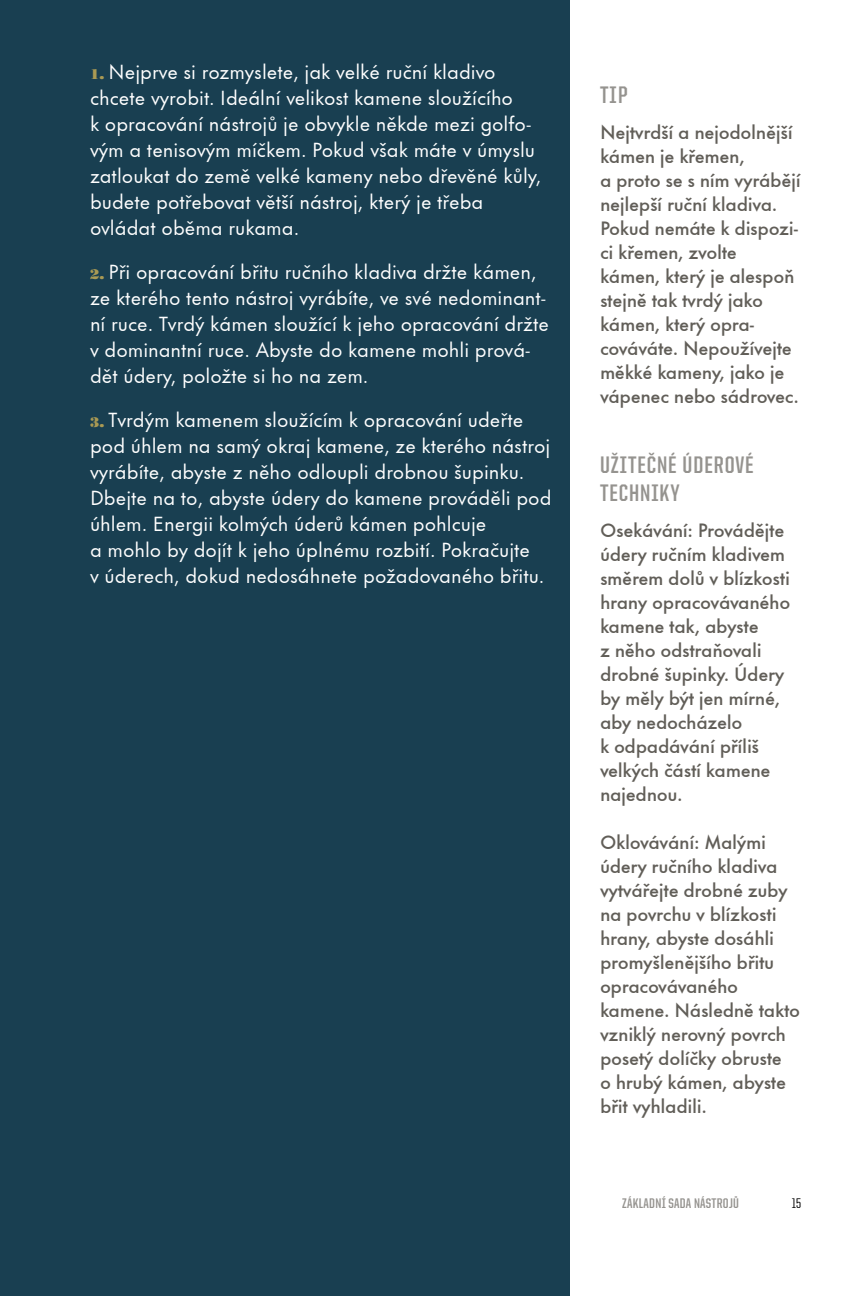
<style>
.page{position:relative;width:864px;height:1296px;background:#fff}
.page>*{position:absolute;margin:0;border:0;box-sizing:border-box;transform-origin:0 0}
.t1{font:700 24px/28px "United Sans Cond";letter-spacing:.04em;color:#95938f}
.t2{font:19px/26px "Futura Now Text";color:#fff}
.t3{font:500 18px/24px "Futura Now Text";letter-spacing:-.02em;color:#615e58}
.t4{font:700 14px "United Sans Cond";letter-spacing:.02em;color:#95938f}
.t5{font:500 14px "United Sans Cond";color:#000}
.s1{font-family:"Bodnoff";font-size:14px;color:#aa9a54}
</style>
<div class="page">
<div style="left:0;top:0;width:570px;height:1296px;background:#193f51"></div>
<p class="t2" style="left:90px;top:57px;width:453px"><span class="s1">1.</span> Nejprve si rozmyslete, jak velké ruční kladivo chcete vyrobit. Ideální velikost kamene sloužícího<br>k opracování nástrojů je obvykle někde mezi golfo&shy;vým a tenisovým míčkem. Pokud však máte v úmyslu zatloukat do země velké kameny nebo dřevěné kůly, budete potřebovat větší nástroj, který je třeba ovládat oběma rukama.</p>
<p class="t2" style="left:90px;top:257px;width:461px"><span class="s1">2.</span> Při opracování břitu ručního kladiva držte kámen, ze kterého tento nástroj vyrábíte, ve své nedominant&shy;ní ruce. Tvrdý kámen sloužící k jeho opracování držte v dominantní ruce. Abyste do kamene mohli prová&shy;dět údery, položte si ho na zem.</p>
<p class="t2" style="left:90px;top:405px;width:463px"><span class="s1">3.</span> Tvrdým kamenem sloužícím k opracování udeřte pod úhlem na samý okraj kamene, ze kterého nástroj vyrábíte, abyste z něho odloupli drobnou šupinku.<br>Dbejte na to, abyste údery do kamene prováděli pod úhlem. Energii kolmých úderů kámen pohlcuje<br>a mohlo by dojít k jeho úplnému rozbití. Pokračujte<br>v úderech, dokud nedosáhnete požadovaného břitu.</p>
<p class="t1" style="left:600px;top:81px;width:29px">TIP</p>
<p class="t3" style="left:600px;top:119px;width:202px">Nejtvrdší a nejodolnější kámen je křemen,<br>a proto se s ním vyrábějí nejlepší ruční kladiva.<br>Pokud nemáte k dispozi&shy;ci křemen, zvolte kámen, který je alespoň stejně tak tvrdý jako kámen, který opra&shy;cováváte. Nepoužívejte měkké kameny, jako je vápenec nebo sádrovec.</p>
<p class="t1" style="left:600px;top:451px;width:155px">UŽITEČNÉ ÚDEROVÉ<br>TECHNIKY</p>
<p class="t3" style="left:600px;top:517px;width:192px">Osekávání: Provádějte údery ručním kladivem směrem dolů v blízkosti hrany opracovávaného kamene tak, abyste<br>z něho odstraňovali drobné šupinky. Údery by měly být jen mírné, aby nedocházelo<br>k odpadávání příliš velkých částí kamene najednou.</p>
<p class="t3" style="left:600px;top:829px;width:202px">Oklovávání: Malými údery ručního kladiva vytvářejte drobné zuby na povrchu v blízkosti hrany, abyste dosáhli promyšlenějšího břitu opracovávaného kamene. Následně takto vzniklý nerovný povrch posetý dolíčky obruste<br>o hrubý kámen, abyste břit vyhladili.</p>
<p class="t4" style="left:622px;top:1196px;width:118px">ZÁKLADNÍ SADA NÁSTROJŮ</p>
<p class="t5" style="left:792px;top:1197px;width:11px">15</p>
</div>
